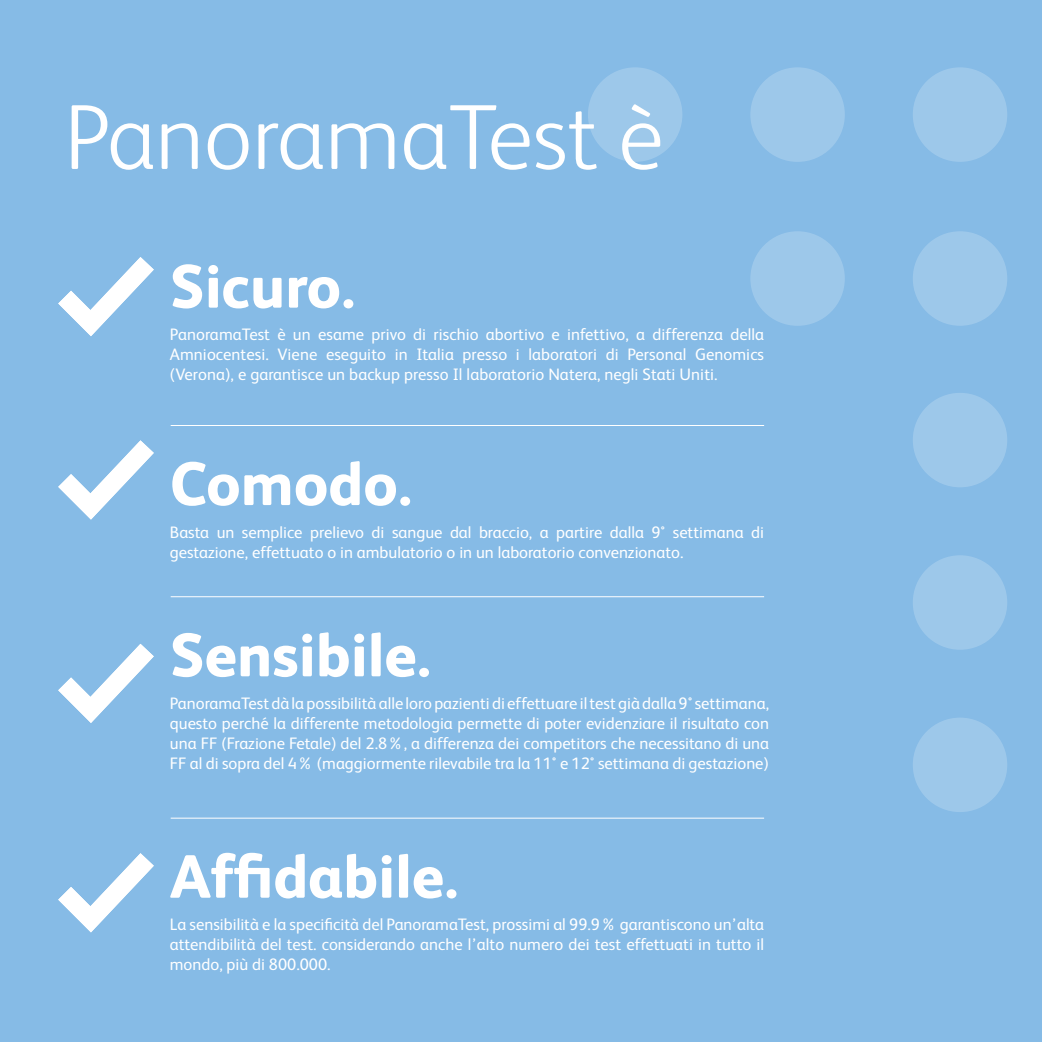
<style>
.page{position:relative;width:1042px;height:1042px;background:#86bbe6}
.page>*{position:absolute;margin:0;border:0;box-sizing:border-box;transform-origin:0 0}
.t1{font:300 92.75px "FS Albert";color:#fff}
.t2{font:800 61.25px "FS Albert";color:#fff}
.t3{font:16.62px/19.9px "FS Albert";color:#fff;text-align:justify}
</style>
<div class="page">
<hr style="left:171px;top:425px;width:593px;height:1px;background:#fff">
<hr style="left:171px;top:818px;width:593px;height:1px;background:#fff">
<hr style="left:171px;top:596px;width:593px;height:1px;background:#fff">
<div style="left:913px;top:67px;width:94px;height:95px;background:#9dc8ea;border-radius:50%"></div>
<div style="left:588px;top:67px;width:94px;height:95px;background:#9dc8ea;border-radius:50%"></div>
<div style="left:750px;top:67px;width:95px;height:95px;background:#9dc8ea;border-radius:50%"></div>
<div style="left:913px;top:231px;width:94px;height:95px;background:#9dc8ea;border-radius:50%"></div>
<div style="left:750px;top:231px;width:95px;height:95px;background:#9dc8ea;border-radius:50%"></div>
<div style="left:913px;top:393px;width:94px;height:94px;background:#9dc8ea;border-radius:50%"></div>
<div style="left:913px;top:555px;width:94px;height:95px;background:#9dc8ea;border-radius:50%"></div>
<div style="left:913px;top:717px;width:94px;height:95px;background:#9dc8ea;border-radius:50%"></div>
<svg style="left:58px;top:257px;width:96px;height:79px"></svg>
<svg style="left:58px;top:644px;width:96px;height:79px"></svg>
<svg style="left:58px;top:440px;width:96px;height:79px"></svg>
<svg style="left:58px;top:853px;width:96px;height:79px"></svg>
<h1 class="t1" style="left:64px;top:76px;width:600px">PanoramaTest è</h1>
<h2 class="t2" style="left:170px;top:242px;width:187px">Sicuro.</h2>
<p class="t3" style="left:170px;top:324px;width:596px">PanoramaTest è un esame privo di rischio abortivo e infettivo, a differenza della Amniocentesi. Viene eseguito in Italia presso i laboratori di Personal Genomics (Verona), e garantisce un backup presso Il laboratorio Natera, negli Stati Uniti.</p>
<h2 class="t2" style="left:170px;top:439px;width:244px">Comodo.</h2>
<p class="t3" style="left:170px;top:521px;width:596px">Basta un semplice prelievo di sangue dal braccio, a partire dalla 9° settimana di gestazione, effettuato o in ambulatorio o in un laboratorio convenzionato.</p>
<h2 class="t2" style="left:170px;top:611px;width:262px">Sensibile.</h2>
<p class="t3" style="left:170px;top:692px;width:601px">PanoramaTest dà la possibilità alle loro pazienti di effettuare il test già dalla 9° settimana, questo perché la differente metodologia permette di poter evidenziare il risultato con una FF (Frazione Fetale) del 2.8%, a differenza dei competitors che necessitano di una FF al di sopra del 4% (maggiormente rilevabile tra la 11° e 12° settimana di gestazione)</p>
<h2 class="t2" style="left:170px;top:832px;width:290px">Affidabile.</h2>
<p class="t3" style="left:170px;top:914px;width:596px">La sensibilità e la specificità del PanoramaTest, prossimi al 99.9% garantiscono un’alta attendibilità del test. considerando anche l’alto numero dei test effettuati in tutto il mondo, più di 800.000.</p>
</div>
